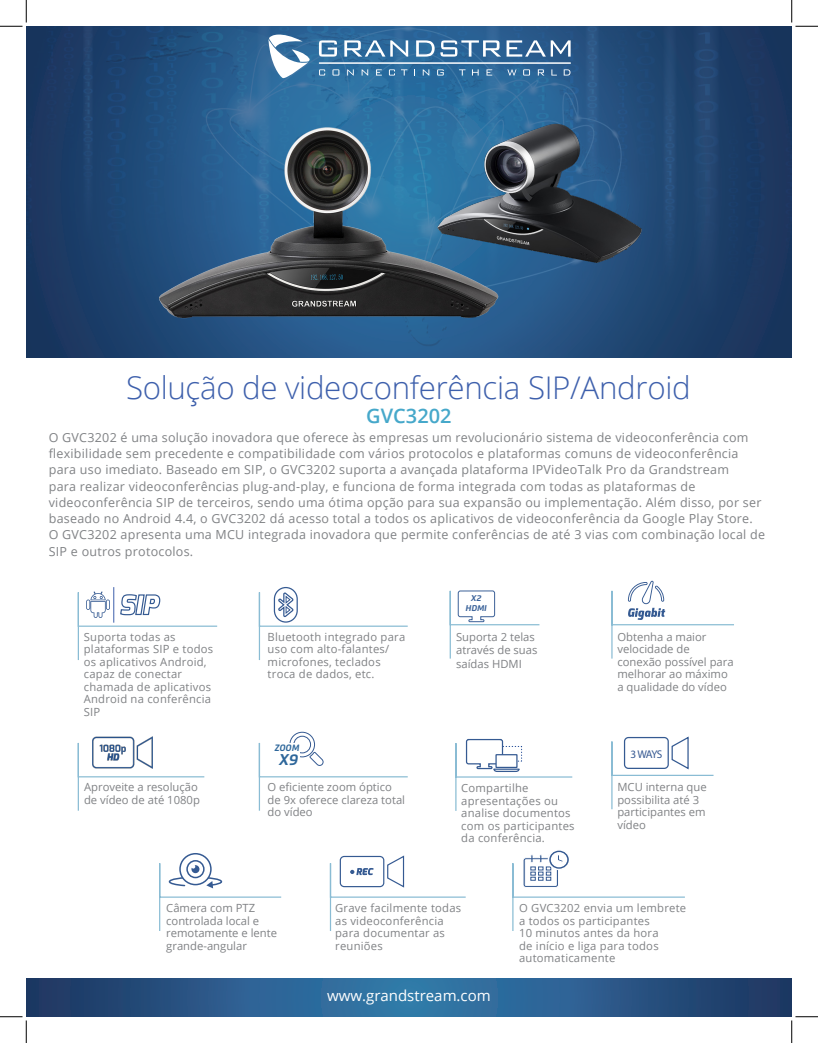
<style>
.page{position:relative;width:818px;height:1043px;background:#fff}
.page>*{position:absolute;margin:0;border:0;box-sizing:border-box;transform-origin:0 0}
.t1{font:300 31.25px "Open Sans";letter-spacing:-.01em;color:#3e60ac}
.t2{font:600 20px "Open Sans";color:#46a8ca}
.t3{font:italic 700 15.62px "Flexo W01";color:#2e679b}
.t4{font:15px "Open Sans";color:#fff}
.t5{font:12.5px/16.2px "Open Sans";letter-spacing:.02em;color:#808285}
.t6{font:11.25px/12.5px "Open Sans";letter-spacing:.02em;color:#808285}
.t7{font:11.25px/12.5px "Open Sans";color:#808285}
.t8{font:11.25px "Myriad Pro";color:#365992}
.t9{font:italic 700 9.25px "Flexo W01";color:#2e679b}
.t10{font:italic 700 8.38px/10.1px "Flexo W01";color:#3a6299;text-align:center;scale:1.04 1}
</style>
<div class="page">
<img style="left:26px;top:26px;width:765px;height:331px">
<svg style="left:268px;top:35px;width:41px;height:43px"></svg>
<svg style="left:319px;top:40px;width:18px;height:17px"></svg>
<svg style="left:344px;top:40px;width:64px;height:17px"></svg>
<svg style="left:416px;top:40px;width:18px;height:17px"></svg>
<svg style="left:440px;top:40px;width:130px;height:17px"></svg>
<svg style="left:319px;top:69px;width:6px;height:7px"></svg>
<svg style="left:332px;top:69px;width:7px;height:7px"></svg>
<svg style="left:347px;top:69px;width:7px;height:7px"></svg>
<svg style="left:361px;top:69px;width:7px;height:7px"></svg>
<svg style="left:376px;top:69px;width:6px;height:7px"></svg>
<svg style="left:389px;top:69px;width:6px;height:7px"></svg>
<svg style="left:401px;top:69px;width:6px;height:7px"></svg>
<svg style="left:423px;top:69px;width:6px;height:7px"></svg>
<svg style="left:437px;top:69px;width:6px;height:7px"></svg>
<svg style="left:459px;top:69px;width:6px;height:7px"></svg>
<svg style="left:472px;top:69px;width:6px;height:7px"></svg>
<svg style="left:486px;top:69px;width:6px;height:7px"></svg>
<svg style="left:563px;top:69px;width:7px;height:7px"></svg>
<svg style="left:523px;top:69px;width:7px;height:7px"></svg>
<svg style="left:538px;top:69px;width:6px;height:7px"></svg>
<svg style="left:551px;top:69px;width:6px;height:7px"></svg>
<svg style="left:507px;top:69px;width:9px;height:7px"></svg>
<hr style="left:319px;top:63px;width:251px;height:1px;background:#fff">
<img style="left:93px;top:736px;width:59px;height:5px">
<svg style="left:26px;top:978px;width:765px;height:38px"></svg>
<svg style="left:77px;top:741px;width:128px;height:70px"></svg>
<img style="left:159px;top:120px;width:340px;height:205px">
<img style="left:377px;top:96px;width:276px;height:193px">
<svg style="left:77px;top:591px;width:141px;height:69px"></svg>
<hr style="left:113px;top:587px;width:1px;height:35px;background:#3e60ac">
<svg style="left:258px;top:587px;width:150px;height:73px"></svg>
<svg style="left:611px;top:580px;width:123px;height:79px"></svg>
<svg style="left:611px;top:736px;width:103px;height:74px"></svg>
<svg style="left:455px;top:738px;width:118px;height:73px"></svg>
<div style="left:496px;top:754px;width:21px;height:13px;background:#fff"></div>
<div style="left:495px;top:754px;width:22px;height:14px;border:1px solid #355a92"></div>
<svg style="left:180px;top:853px;width:31px;height:31px"></svg>
<div style="left:179px;top:853px;width:33px;height:32px;border:2px solid #355a92;border-radius:50%"></div>
<div style="left:186px;top:860px;width:18px;height:18px;border:2px solid #355a92;border-radius:50%"></div>
<svg style="left:159px;top:862px;width:123px;height:69px"></svg>
<svg style="left:329px;top:855px;width:137px;height:76px"></svg>
<svg style="left:512px;top:850px;width:173px;height:81px"></svg>
<svg style="left:449px;top:590px;width:91px;height:69px"></svg>
<svg style="left:258px;top:732px;width:150px;height:79px"></svg>
<div style="left:274px;top:743px;width:25px;height:24px;background:#fff"></div>
<svg style="left:0;top:0;width:27px;height:27px"></svg>
<svg style="left:0;top:1016px;width:27px;height:26px"></svg>
<svg style="left:791px;top:0;width:27px;height:27px"></svg>
<svg style="left:791px;top:1016px;width:27px;height:26px"></svg>
<p class="t1" style="left:126px;top:366px;width:566px">Solução de videoconferência SIP/Android</p>
<p class="t5" style="left:49px;top:429px;width:717px">O GVC3202 é uma solução inovadora que oferece às empresas um revolucionário sistema de videoconferência com flexibilidade sem precedente e compatibilidade com vários protocolos e plataformas comuns de videoconferência para uso imediato. Baseado em SIP, o GVC3202 suporta a avançada plataforma IPVideoTalk Pro da Grandstream<br>para realizar videoconferências plug-and-play, e funciona de forma integrada com todas as plataformas de videoconferência SIP de terceiros, sendo uma ótima opção para sua expansão ou implementação. Além disso, por ser baseado no Android 4.4, o GVC3202 dá acesso total a todos os aplicativos de videoconferência da Google Play Store.<br>O GVC3202 apresenta uma MCU integrada inovadora que permite conferências de até 3 vias com combinação local de SIP e outros protocolos.</p>
<p class="t2" style="left:366px;top:402px;width:87px">GVC3202</p>
<p class="t10" style="left:465px;top:592px;width:22px">X2<br>HDMI</p>
<p class="t6" style="left:84px;top:630px;width:131px">Suporta todas as plataformas SIP e todos os aplicativos Android, capaz de conectar chamada de aplicativos<br>Android na conferência<br>SIP</p>
<p class="t6" style="left:267px;top:630px;width:139px">Bluetooth integrado para uso com alto-falantes/ microfones, teclados troca de dados, etc.</p>
<p class="t7" style="left:456px;top:629px;width:83px;line-height:13.5px">Suporta 2 telas através de suas saídas HDMI</p>
<p class="t7" style="left:617px;top:630px;width:118px">Obtenha a maior velocidade de conexão possível para melhorar ao máximo a qualidade do vídeo</p>
<p class="t9" style="left:274px;top:742px;width:26px">ZOOM</p>
<p class="t3" style="left:279px;top:749px;width:21px">X9</p>
<p class="t8" style="left:630px;top:747px;width:33px">3 WAYS</p>
<p class="t7" style="left:84px;top:780px;width:117px">Aproveite a resolução de vídeo de até 1080p</p>
<p class="t7" style="left:267px;top:780px;width:139px">O eficiente zoom óptico de 9x oferece clareza total do vídeo</p>
<p class="t7" style="left:617px;top:780px;width:91px">MCU interna que possibilita até 3 participantes em vídeo</p>
<p class="t6" style="left:461px;top:781px;width:115px">Compartilhe apresentações ou analise documentos com os participantes da conferência.</p>
<p class="t7" style="left:166px;top:901px;width:112px">Câmera com PTZ controlada local e remotamente e lente grande-angular</p>
<p class="t6" style="left:335px;top:901px;width:127px">Grave facilmente todas as videoconferência para documentar as reuniões</p>
<p class="t6" style="left:519px;top:901px;width:169px">O GVC3202 envia um lembrete a todos os participantes<br>10 minutos antes da hora<br>de início e liga para todos automaticamente</p>
<p class="t4" style="left:327px;top:985px;width:165px">www.grandstream.com</p>
</div>
